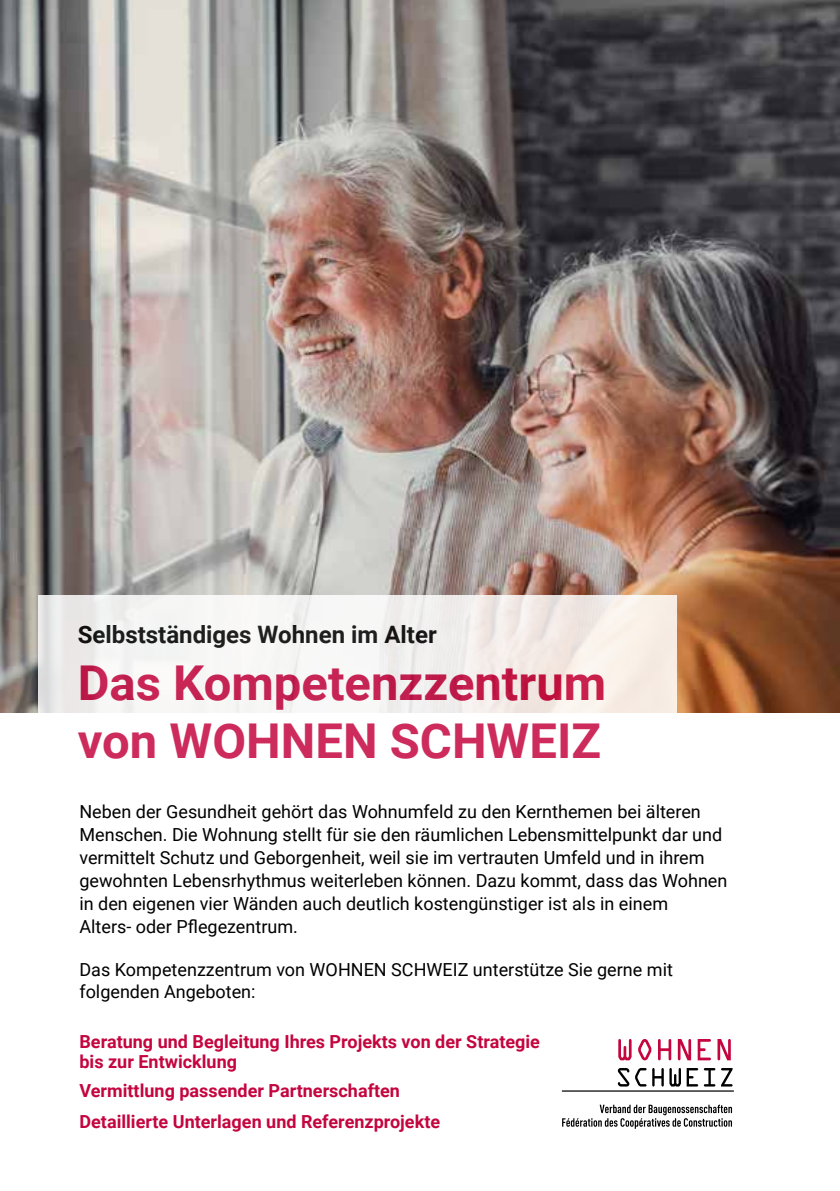
<style>
.page{position:relative;width:840px;height:1191px;background:#fff}
.page>*{position:absolute;margin:0;border:0;box-sizing:border-box;transform-origin:0 0}
.t1{font:700 48px/57.6px "Roboto";color:#c4053f}
.t2{font:700 24px "Roboto";color:#000}
.t3{font:18px/23px "Roboto";color:#000}
.t4{font:700 18px/20px "Roboto";color:#c4053f}
</style>
<div class="page">
<img style="left:0;top:0;width:839px;height:712px">
<svg style="left:618px;top:1039px;width:13px;height:21px"></svg>
<svg style="left:638px;top:1039px;width:13px;height:21px"></svg>
<svg style="left:658px;top:1039px;width:13px;height:21px"></svg>
<svg style="left:677px;top:1039px;width:13px;height:21px"></svg>
<svg style="left:697px;top:1039px;width:13px;height:21px"></svg>
<svg style="left:717px;top:1039px;width:13px;height:21px"></svg>
<svg style="left:617px;top:1068px;width:29px;height:18px"></svg>
<svg style="left:652px;top:1068px;width:11px;height:18px"></svg>
<svg style="left:669px;top:1068px;width:11px;height:18px"></svg>
<svg style="left:686px;top:1068px;width:11px;height:18px"></svg>
<svg style="left:703px;top:1068px;width:29px;height:18px"></svg>
<svg style="left:562px;top:1104px;width:169px;height:24px"></svg>
<hr style="left:561px;top:1090px;width:172px;height:1px;background:#000">
<svg style="left:38px;top:596px;width:638px;height:117px;fill:#f6f2f0"></svg>
<h2 class="t2" style="left:78px;top:617px;width:360px">Selbstständiges Wohnen im Alter</h2>
<h1 class="t1" style="left:78px;top:652px;width:529px">Das Kompetenzzentrum von WOHNEN SCHWEIZ</h1>
<p class="t3" style="left:79px;top:799px;width:649px">Neben der Gesundheit gehört das Wohnumfeld zu den Kernthemen bei älteren Menschen. Die Wohnung stellt für sie den räumlichen Lebensmittelpunkt dar und vermittelt Schutz und Geborgenheit, weil sie im vertrauten Umfeld und in ihrem gewohnten Lebensrhythmus weiterleben können. Dazu kommt, dass das Wohnen in den eigenen vier Wänden auch deutlich kostengünstiger ist als in einem<br>Alters- oder Pflegezentrum.</p>
<p class="t3" style="left:79px;top:958px;width:594px;line-height:21.6px">Das Kompetenzzentrum von WOHNEN SCHWEIZ unterstütze Sie gerne mit folgenden Angeboten:</p>
<p class="t4" style="left:79px;top:1030px;width:462px">Beratung und Begleitung Ihres Projekts von der Strategie bis zur Entwicklung</p>
<p class="t4" style="left:79px;top:1075px;width:362px;line-height:30.2px">Vermittlung passender Partnerschaften<br>Detaillierte Unterlagen und Referenzprojekte</p>
</div>
